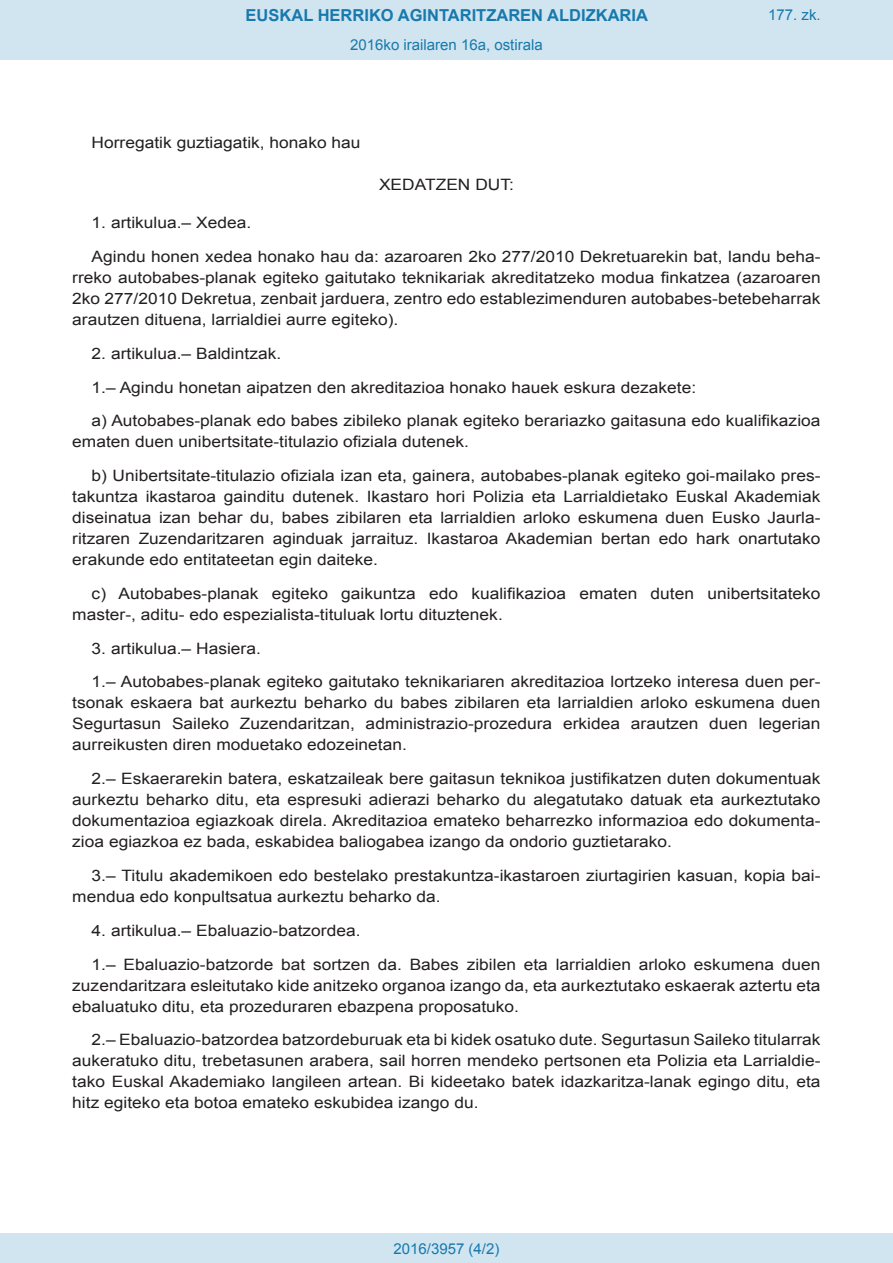
<style>
.page{position:relative;width:893px;height:1263px;background:#fff}
.page>*{position:absolute;margin:0;border:0;box-sizing:border-box;transform-origin:0 0}
.t1{font:700 16.5px "Arial";color:#1879ad}
.BOPVDetalle{font:15.6px/21px "Arial";color:#231f20;text-align:justify;scale:1.11 1}
.BOPVClave{font:15.6px "Arial";color:#231f20;scale:1.11 1}
.Paginacion_Centro{font:15px "Arial";color:#1879ad}
</style>
<div class="page">
<div style="left:0;top:0;width:893px;height:60px;background:#d0e5f0"></div>
<div style="left:0;top:1233px;width:893px;height:30px;background:#d0e5f0"></div>
<p class="t1" style="left:246px;top:4px;width:404px">EUSKAL HERRIKO AGINTARITZAREN ALDIZKARIA</p>
<p class="Paginacion_Centro" style="left:350px;top:35px;width:194px">2016ko irailaren 16a, ostirala</p>
<p class="BOPVDetalle" style="left:92px;top:132px;width:244px">Horregatik guztiagatik, honako hau</p>
<p class="BOPVClave" style="left:379px;top:175px;width:123px">XEDATZEN DUT:</p>
<p class="Paginacion_Centro" style="left:768px;top:5px;width:54px">177. zk.</p>
<p class="BOPVDetalle" style="left:92px;top:213px;width:145px">1. artikulua.– Xedea.</p>
<p class="BOPVDetalle" style="left:72px;top:246px;width:676px;text-indent:19px">Agindu honen xedea honako hau da: azaroaren 2ko 277/2010 Dekretuarekin bat, landu beha&shy;rreko autobabes-planak egiteko gaitutako teknikariak akreditatzeko modua finkatzea (azaroaren 2ko 277/2010 Dekretua, zenbait jarduera, zentro edo establezimenduren autobabes-betebeharrak arautzen dituena, larrialdiei aurre egiteko).</p>
<p class="BOPVDetalle" style="left:92px;top:343px;width:172px">2. artikulua.– Baldintzak.</p>
<p class="BOPVDetalle" style="left:92px;top:377px;width:546px">1.– Agindu honetan aipatzen den akreditazioa honako hauek eskura dezakete:</p>
<p class="BOPVDetalle" style="left:72px;top:411px;width:676px;text-indent:19px">a) Autobabes-planak edo babes zibileko planak egiteko berariazko gaitasuna edo kualifikazioa ematen duen unibertsitate-titulazio ofiziala dutenek.</p>
<p class="BOPVDetalle" style="left:72px;top:465px;width:676px;text-indent:19px">b) Unibertsitate-titulazio ofiziala izan eta, gainera, autobabes-planak egiteko goi-mailako pres&shy;takuntza ikastaroa gainditu dutenek. Ikastaro hori Polizia eta Larrialdietako Euskal Akademiak diseinatua izan behar du, babes zibilaren eta larrialdien arloko eskumena duen Eusko Jaurla&shy;ritzaren Zuzendaritzaren aginduak jarraituz. Ikastaroa Akademian bertan edo hark onartutako erakunde edo entitateetan egin daiteke.</p>
<p class="BOPVDetalle" style="left:72px;top:583px;width:676px;text-indent:19px">c) Autobabes-planak egiteko gaikuntza edo kualifikazioa ematen duten unibertsitateko master-, aditu- edo espezialista-tituluak lortu dituztenek.</p>
<p class="BOPVDetalle" style="left:92px;top:638px;width:154px">3. artikulua.– Hasiera.</p>
<p class="BOPVDetalle" style="left:72px;top:672px;width:676px;text-indent:19px">1.– Autobabes-planak egiteko gaitutako teknikariaren akreditazioa lortzeko interesa duen per&shy;tsonak eskaera bat aurkeztu beharko du babes zibilaren eta larrialdien arloko eskumena duen Segurtasun Saileko Zuzendaritzan, administrazio-prozedura erkidea arautzen duen legerian aurreikusten diren moduetako edozeinetan.</p>
<p class="BOPVDetalle" style="left:72px;top:768px;width:676px;text-indent:19px">2.– Eskaerarekin batera, eskatzaileak bere gaitasun teknikoa justifikatzen duten dokumentuak aurkeztu beharko ditu, eta espresuki adierazi beharko du alegatutako datuak eta aurkeztutako dokumentazioa egiazkoak direla. Akreditazioa emateko beharrezko informazioa edo dokumenta&shy;zioa egiazkoa ez bada, eskabidea baliogabea izango da ondorio guztietarako.</p>
<p class="BOPVDetalle" style="left:72px;top:865px;width:676px;text-indent:19px">3.– Titulu akademikoen edo bestelako prestakuntza-ikastaroen ziurtagirien kasuan, kopia bai&shy;mendua edo konpultsatua aurkeztu beharko da.</p>
<p class="BOPVDetalle" style="left:92px;top:920px;width:244px">4. artikulua.– Ebaluazio-batzordea.</p>
<p class="BOPVDetalle" style="left:72px;top:954px;width:676px;text-indent:19px">1.– Ebaluazio-batzorde bat sortzen da. Babes zibilen eta larrialdien arloko eskumena duen zuzendaritzara esleitutako kide anitzeko organoa izango da, eta aurkeztutako eskaerak aztertu eta ebaluatuko ditu, eta prozeduraren ebazpena proposatuko.</p>
<p class="BOPVDetalle" style="left:72px;top:1029px;width:676px;text-indent:19px">2.– Ebaluazio-batzordea batzordeburuak eta bi kidek osatuko dute. Segurtasun Saileko titularrak aukeratuko ditu, trebetasunen arabera, sail horren mendeko pertsonen eta Polizia eta Larrialdie&shy;tako Euskal Akademiako langileen artean. Bi kideetako batek idazkaritza-lanak egingo ditu, eta hitz egiteko eta botoa emateko eskubidea izango du.</p>
<p class="Paginacion_Centro" style="left:393px;top:1238px;width:107px">2016/3957 (4/2)</p>
</div>
